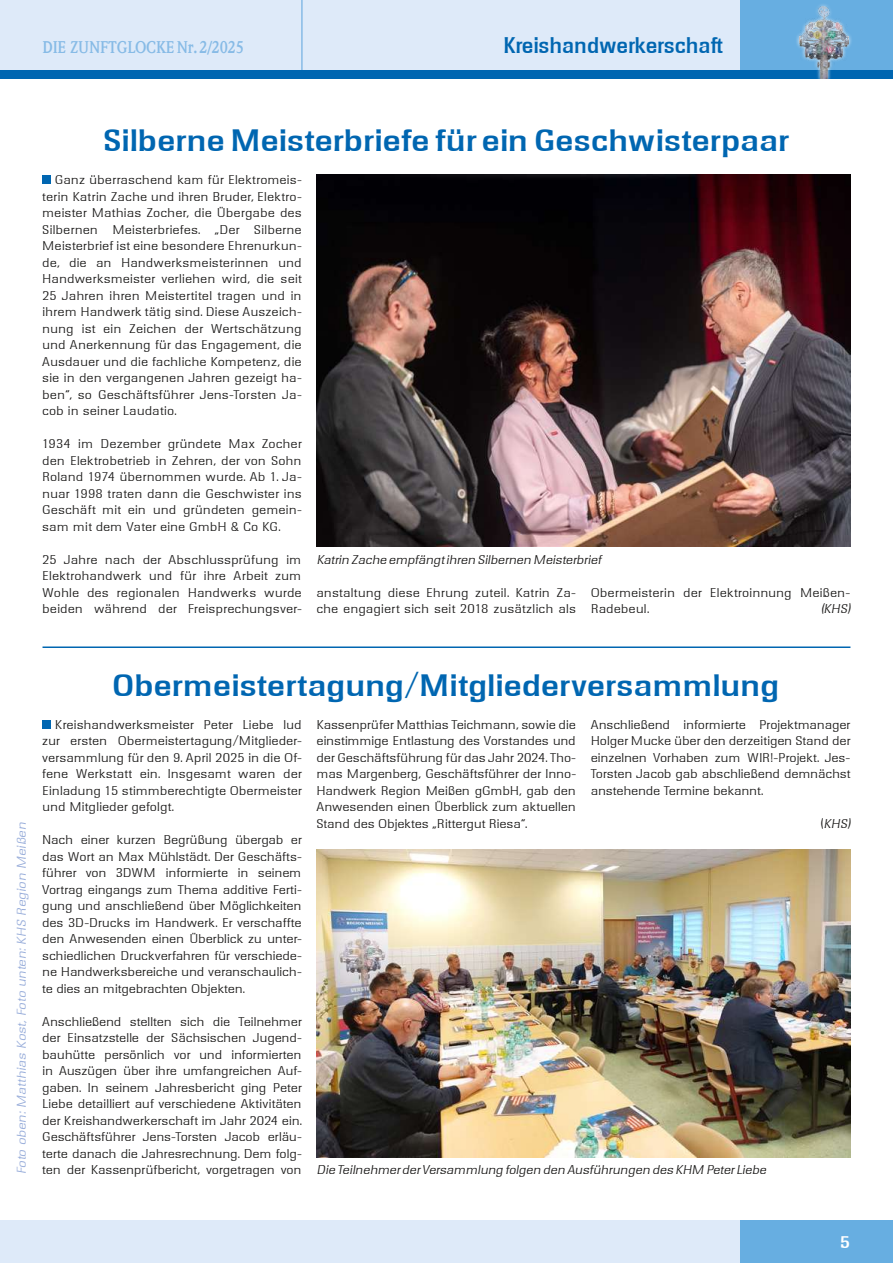
<style>
.page{position:relative;width:893px;height:1263px;background:#fff}
.page>*{position:absolute;margin:0;border:0;box-sizing:border-box;transform-origin:0 0}
.t1{font:700 33px "Walter Becker";letter-spacing:-.01em;color:#0066b1}
.t2{font:700 24.15px "Walter Becker";letter-spacing:-.015em;color:#0066b1;scale:.87 1}
.t3{font:700 18px "Walter Becker";color:#fff}
.t4{font:700 17.25px "Weidemann IT Cby BT";letter-spacing:-.015em;color:#87bbe6;scale:.87 1}
.t5{font:300 13.5px/16.5px "Walter Becker";color:#181716;text-align:justify}
.t6{font:italic 300 13.5px "Walter Becker";letter-spacing:-.01em;color:#181716}
.t7{font:italic 300 13.5px "Walter Becker";color:#98adda;scale:1.05 1}
.s1{font-style:normal}
</style>
<div class="page">
<div style="left:0;top:0;width:893px;height:72px;background:#deeaf9"></div>
<div style="left:0;top:1220px;width:893px;height:43px;background:#deeaf9"></div>
<hr style="left:301px;top:0;width:2px;height:71px;background:#87bbe6">
<hr style="left:43px;top:646px;width:807px;height:2px;background:#0066b1">
<div style="left:43px;top:176px;width:8px;height:8px;background:#0066b1"></div>
<img style="left:317px;top:175px;width:533px;height:371px">
<div style="left:43px;top:720px;width:8px;height:9px;background:#0066b1"></div>
<img style="left:317px;top:849px;width:533px;height:309px">
<div style="left:740px;top:0;width:153px;height:71px;background:#67aee1"></div>
<div style="left:0;top:70px;width:893px;height:9px;background:#0066b1"></div>
<svg style="left:796px;top:4px;width:56px;height:43px"></svg>
<img style="left:799px;top:6px;width:49px;height:73px">
<div style="left:740px;top:1220px;width:153px;height:43px;background:#67aee1"></div>
<p class="t4" style="left:43px;top:36px;width:233px">DIE ZUNFTGLOCKE Nr. 2/2025</p>
<h2 class="t2" style="left:504px;top:32px;width:253px">Kreishandwerkerschaft</h2>
<h1 class="t1" style="left:104px;top:122px;width:687px">Silberne Meisterbriefe für ein Geschwisterpaar</h1>
<p class="t5" style="left:43px;top:171px;width:261px;text-indent:13px">Ganz überraschend kam für Elektromeis&shy;terin Katrin Zache und ihren Bruder, Elektro&shy;meister Mathias Zocher, die Übergabe des Silbernen Meisterbriefes. „Der Silberne Meisterbrief ist eine besondere Ehrenurkun&shy;de, die an Handwerksmeisterinnen und Handwerksmeister verliehen wird, die seit 25 Jahren ihren Meistertitel tragen und in ihrem Handwerk tätig sind. Diese Auszeich&shy;nung ist ein Zeichen der Wertschätzung und Anerkennung für das Engagement, die Ausdauer und die fachliche Kompetenz, die sie in den vergangenen Jahren gezeigt ha&shy;ben“, so Geschäftsführer Jens-Torsten Ja&shy;cob in seiner Laudatio.</p>
<p class="t5" style="left:43px;top:435px;width:261px">1934 im Dezember gründete Max Zocher den Elektrobetrieb in Zehren, der von Sohn Roland 1974 übernommen wurde. Ab 1. Ja&shy;nuar 1998 traten dann die Geschwister ins Geschäft mit ein und gründeten gemein&shy;sam mit dem Vater eine GmbH &amp; Co KG.</p>
<p class="t5" style="left:43px;top:551px;width:261px">25 Jahre nach der Abschlussprüfung im Elektrohandwerk und für ihre Arbeit zum Wohle des regionalen Handwerks wurde beiden während der Freisprechungsver-</p>
<p class="t6" style="left:317px;top:552px;width:286px">Katrin Zache empfängt ihren Silbernen Meisterbrief</p>
<p class="t5" style="left:317px;top:584px;width:261px">anstaltung diese Ehrung zuteil. Katrin Za&shy;che engagiert sich seit 2018 zusätzlich als</p>
<p class="t5" style="left:591px;top:584px;width:261px">Obermeisterin der Elektroinnung Meißen-<br>Radebeul.</p>
<p class="t6" style="left:821px;top:601px;width:31px">(KHS)</p>
<p class="t7" style="left:14px;top:1174px;width:337px;rotate:-90deg">Foto oben: Matthias Kost, Foto unten: KHS Region Meißen</p>
<h1 class="t1" style="left:113px;top:666px;width:669px">Obermeistertagung/Mitgliederversammlung</h1>
<p class="t5" style="left:43px;top:716px;width:261px;text-indent:13px">Kreishandwerksmeister Peter Liebe lud zur ersten Obermeistertagung/Mitglieder&shy;versammlung für den 9. April 2025 in die Of&shy;fene Werkstatt ein. Insgesamt waren der Einladung 15 stimmberechtigte Obermeister und Mitglieder gefolgt.</p>
<p class="t5" style="left:43px;top:831px;width:261px">Nach einer kurzen Begrüßung übergab er das Wort an Max Mühlstädt. Der Geschäfts&shy;führer von 3DWM informierte in seinem Vortrag eingangs zum Thema additive Ferti&shy;gung und anschließend über Möglichkeiten des 3D-Drucks im Handwerk. Er verschaffte den Anwesenden einen Überblick zu unter&shy;schiedlichen Druckverfahren für verschiede&shy;ne Handwerksbereiche und veranschaulich&shy;te dies an mitgebrachten Objekten.</p>
<p class="t5" style="left:43px;top:1013px;width:261px">Anschließend stellten sich die Teilnehmer der Einsatzstelle der Sächsischen Jugend&shy;bauhütte persönlich vor und informierten in Auszügen über ihre umfangreichen Auf&shy;gaben. In seinem Jahresbericht ging Peter Liebe detailliert auf verschiedene Aktivitäten der Kreishandwerkerschaft im Jahr 2024 ein.<br>Geschäftsführer Jens-Torsten Jacob erläu&shy;terte danach die Jahresrechnung. Dem folg&shy;ten der Kassenprüfbericht, vorgetragen von</p>
<p class="t5" style="left:317px;top:716px;width:261px">Kassenprüfer Matthias Teichmann, sowie die einstimmige Entlastung des Vorstandes und der Geschäftsführung für das Jahr 2024. Tho&shy;mas Margenberg, Geschäftsführer der Inno-Handwerk Region Meißen gGmbH, gab den Anwesenden einen Überblick zum aktuellen Stand des Objektes „Rittergut Riesa“.</p>
<p class="t5" style="left:591px;top:716px;width:261px">Anschließend informierte Projektmanager Holger Mucke über den derzeitigen Stand der einzelnen Vorhaben zum WIR!-Projekt. Jes-Torsten Jacob gab abschließend demnächst anstehende Termine bekannt.</p>
<p class="t6" style="left:821px;top:816px;width:31px"><span class="s1">(</span>KHS)</p>
<p class="t6" style="left:317px;top:1162px;width:451px">Die Teilnehmer der Versammlung folgen den Ausführungen des KHM Peter Liebe</p>
<h3 class="t3" style="left:840px;top:1232px;width:12px">5</h3>
</div>
